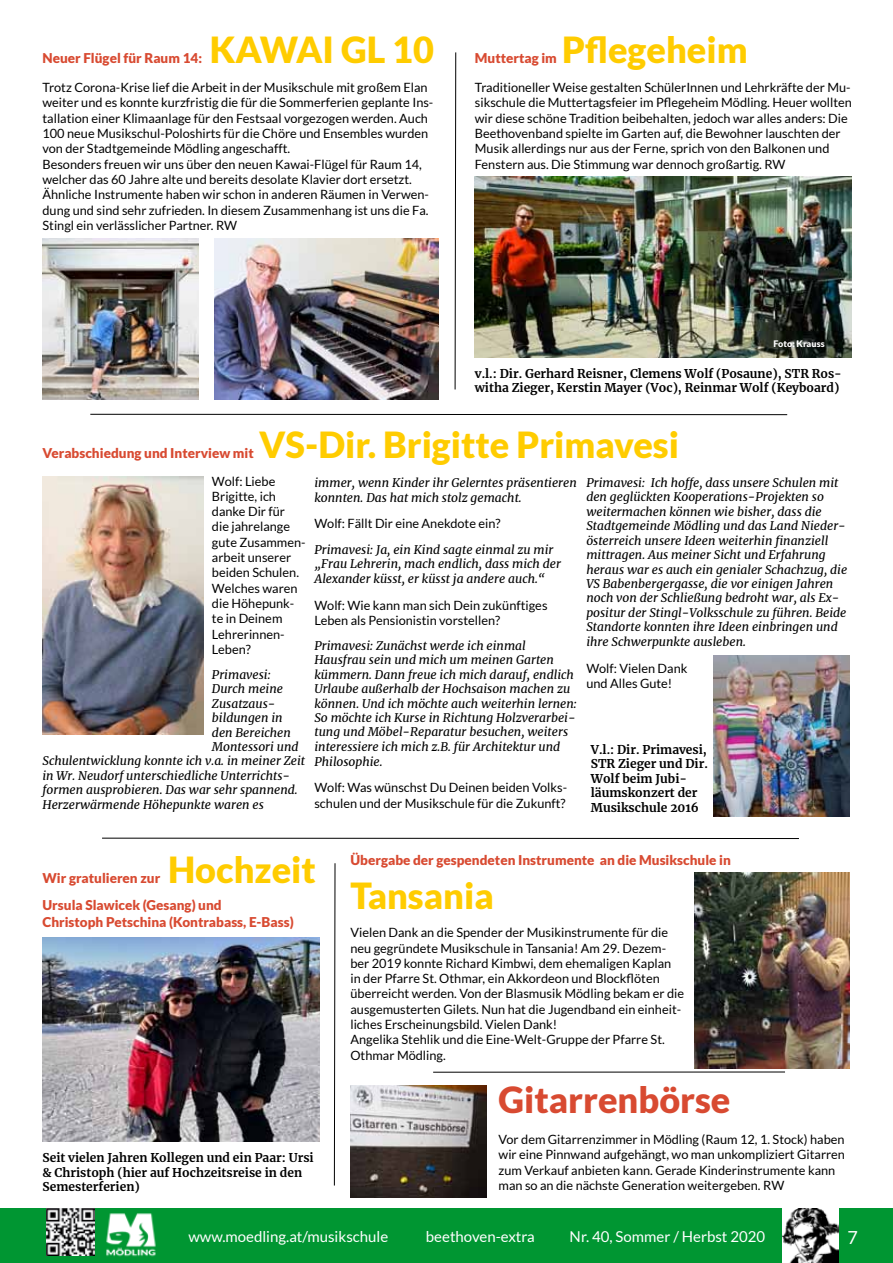
<style>
.page{position:relative;width:893px;height:1263px;background:#fff}
.page>*{position:absolute;margin:0;border:0;box-sizing:border-box;transform-origin:0 0}
.t1{font:900 36px "Lato";color:#fc0}
.t2{font:900 36px "Lato";color:#d84a31}
.t3{font:18px "Lato";color:#fff}
.t4{font:15px "Lato";color:#fff}
.t5{font:900 13.5px/16.2px "Lato";color:#d84a31}
.t6{font:12.75px/15.3px "Lato";color:#000}
.t7{font:italic 12px/14.5px "Merriweather";color:#000}
.t8{font:700 12px/14.4px "Merriweather";color:#000}
.t9{font:900 9px "Lato";color:#fff}
</style>
<div class="page">
<div style="left:0;top:1209px;width:893px;height:54px;background:#009632"></div>
<img style="left:782px;top:1209px;width:57px;height:54px">
<img style="left:47px;top:1209px;width:47px;height:47px">
<img style="left:106px;top:1213px;width:50px;height:44px">
<hr style="left:102px;top:838px;width:697px;height:1px;background:#000">
<svg style="left:334px;top:863px;width:2px;height:323px"></svg>
<img style="left:694px;top:872px;width:156px;height:196px">
<img style="left:43px;top:937px;width:277px;height:205px">
<svg style="left:454px;top:52px;width:2px;height:338px"></svg>
<img style="left:350px;top:1086px;width:137px;height:111px">
<hr style="left:433px;top:1071px;width:352px;height:1px;background:#000">
<hr style="left:90px;top:414px;width:697px;height:1px;background:#000">
<img style="left:214px;top:238px;width:225px;height:162px">
<img style="left:43px;top:238px;width:155px;height:162px">
<img style="left:475px;top:177px;width:377px;height:180px">
<img style="left:43px;top:477px;width:160px;height:257px">
<img style="left:713px;top:655px;width:137px;height:161px">
<h1 class="t1" style="left:210px;top:29px;width:226px">KAWAI GL 10</h1>
<p class="t6" style="left:43px;top:80px;width:392px">Trotz Corona-Krise lief die Arbeit in der Musikschule mit großem Elan weiter und es konnte kurzfristig die für die Sommerferien geplante Ins&shy;tallation einer Klimaanlage für den Festsaal vorgezogen werden. Auch 100 neue Musikschul-Poloshirts für die Chöre und Ensembles wurden von der Stadtgemeinde Mödling angeschafft.<br>Besonders freuen wir uns über den neuen Kawai-Flügel für Raum 14, welcher das 60 Jahre alte und bereits desolate Klavier dort ersetzt.<br>Ähnliche Instrumente haben wir schon in anderen Räumen in Verwen&shy;dung und sind sehr zufrieden. In diesem Zusammenhang ist uns die Fa.<br>Stingl ein verlässlicher Partner. RW</p>
<p class="t5" style="left:43px;top:50px;width:161px">Neuer Flügel für Raum 14:</p>
<h1 class="t1" style="left:562px;top:29px;width:187px">Pflegeheim</h1>
<p class="t6" style="left:475px;top:80px;width:379px">Traditioneller Weise gestalten SchülerInnen und Lehrkräfte der Mu&shy;sikschule die Muttertagsfeier im Pflegeheim Mödling. Heuer wollten wir diese schöne Tradition beibehalten, jedoch war alles anders: Die Beethovenband spielte im Garten auf, die Bewohner lauschten der Musik allerdings nur aus der Ferne, sprich von den Balkonen und Fenstern aus. Die Stimmung war dennoch großartig. RW</p>
<p class="t5" style="left:475px;top:50px;width:84px">Muttertag im</p>
<p class="t9" style="left:774px;top:338px;width:53px">Foto: Krauss</p>
<p class="t8" style="left:475px;top:366px;width:368px">v.l.: Dir. Gerhard Reisner, Clemens Wolf (Posaune), STR Ros&shy;witha Zieger, Kerstin Mayer (Voc), Reinmar Wolf (Keyboard)</p>
<h1 class="t1" style="left:259px;top:424px;width:421px">VS-Dir. Brigitte Primavesi</h1>
<p class="t5" style="left:43px;top:445px;width:213px">Verabschiedung und Interview mit</p>
<p class="t6" style="left:212px;top:473px;width:95px">Wolf: Liebe<br>Brigitte, ich danke Dir für<br>die jahrelange gute Zusammen&shy;arbeit unserer beiden Schulen.<br>Welches waren die Höhepunk&shy;te in Deinem<br>Lehrerinnen-<br>Leben?</p>
<p class="t7" style="left:212px;top:667px;width:60px">Primavesi:</p>
<p class="t7" style="left:212px;top:681px;width:73px">Durch meine</p>
<p class="t7" style="left:212px;top:696px;width:65px">Zusatzaus-</p>
<p class="t7" style="left:212px;top:710px;width:72px">bildungen in</p>
<p class="t7" style="left:212px;top:725px;width:80px">den Bereichen</p>
<p class="t7" style="left:212px;top:739px;width:88px">Montessori und</p>
<p class="t7" style="left:43px;top:753px;width:264px">Schulentwicklung konnte ich v.a. in meiner Zeit</p>
<p class="t7" style="left:43px;top:768px;width:249px">in Wr. Neudorf unterschiedliche Unterrichts-</p>
<p class="t7" style="left:43px;top:782px;width:257px">formen ausprobieren. Das war sehr spannend.</p>
<p class="t7" style="left:43px;top:797px;width:223px">Herzerwärmende Höhepunkte waren es</p>
<p class="t7" style="left:314px;top:475px;width:264px;line-height:15.3px">immer, wenn Kinder ihr Gelerntes präsentieren konnten. Das hat mich stolz gemacht.</p>
<p class="t6" style="left:314px;top:516px;width:188px">Wolf: Fällt Dir eine Anekdote ein?</p>
<p class="t7" style="left:314px;top:542px;width:248px">Primavesi: Ja, ein Kind sagte einmal zu mir „Frau Lehrerin, mach endlich, dass mich der<br>Alexander küsst, er küsst ja andere auch.“</p>
<p class="t6" style="left:314px;top:597px;width:235px">Wolf: Wie kann man sich Dein zukünftiges<br>Leben als Pensionistin vorstellen?</p>
<p class="t7" style="left:314px;top:638px;width:264px">Primavesi: Zunächst werde ich einmal Hausfrau sein und mich um meinen Garten kümmern. Dann freue ich mich darauf, endlich Urlaube außerhalb der Hochsaison machen zu können. Und ich möchte auch weiterhin lernen:<br>So möchte ich Kurse in Richtung Holzverarbei&shy;tung und Möbel-Reparatur besuchen, weiters interessiere ich mich z.B. für Architektur und Philosophie.</p>
<p class="t6" style="left:314px;top:780px;width:254px">Wolf: Was wünschst Du Deinen beiden Volks&shy;schulen und der Musikschule für die Zukunft?</p>
<p class="t7" style="left:586px;top:475px;width:262px">Primavesi: Ich hoffe, dass unsere Schulen mit den geglückten Kooperations-Projekten so weitermachen können wie bisher, dass die Stadtgemeinde Mödling und das Land Nieder&shy;österreich unsere Ideen weiterhin finanziell mittragen. Aus meiner Sicht und Erfahrung heraus war es auch ein genialer Schachzug, die VS Babenbergergasse, die vor einigen Jahren noch von der Schließung bedroht war, als Ex&shy;positur der Stingl-Volksschule zu führen. Beide Standorte konnten ihre Ideen einbringen und ihre Schwerpunkte ausleben.</p>
<p class="t6" style="left:586px;top:660px;width:103px">Wolf: Vielen Dank und Alles Gute!</p>
<p class="t8" style="left:591px;top:742px;width:119px">V.l.: Dir. Primavesi,<br>STR Zieger und Dir.<br>Wolf beim Jubi&shy;läumskonzert der<br>Musikschule 2016</p>
<h1 class="t1" style="left:168px;top:849px;width:149px">Hochzeit</h1>
<p class="t5" style="left:43px;top:897px;width:253px">Ursula Slawicek (Gesang) und<br>Christoph Petschina (Kontrabass, E-Bass)</p>
<p class="t5" style="left:43px;top:870px;width:119px">Wir gratulieren zur</p>
<p class="t8" style="left:43px;top:1150px;width:273px">Seit vielen Jahren Kollegen und ein Paar: Ursi &amp; Christoph (hier auf Hochzeitsreise in den<br>Semesterferien)</p>
<p class="t5" style="left:350px;top:852px;width:382px">Übergabe der gespendeten Instrumente an die Musikschule in</p>
<h1 class="t1" style="left:350px;top:874px;width:145px">Tansania</h1>
<p class="t6" style="left:350px;top:925px;width:335px">Vielen Dank an die Spender der Musikinstrumente für die neu gegründete Musikschule in Tansania! Am 29. Dezem&shy;ber 2019 konnte Richard Kimbwi, dem ehemaligen Kaplan in der Pfarre St. Othmar, ein Akkordeon und Blockflöten überreicht werden. Von der Blasmusik Mödling bekam er die ausgemusterten Gilets. Nun hat die Jugendband ein einheit&shy;liches Erscheinungsbild. Vielen Dank!<br>Angelika Stehlik und die Eine-Welt-Gruppe der Pfarre St.<br>Othmar Mödling.</p>
<h1 class="t2" style="left:499px;top:1079px;width:233px">Gitarrenbörse</h1>
<p class="t6" style="left:499px;top:1131px;width:348px">Vor dem Gitarrenzimmer in Mödling (Raum 12, 1. Stock) haben wir eine Pinnwand aufgehängt, wo man unkompliziert Gitarren zum Verkauf anbieten kann. Gerade Kinderinstrumente kann man so an die nächste Generation weitergeben. RW</p>
<p class="t4" style="left:188px;top:1228px;width:201px">www.moedling.at/musikschule</p>
<p class="t4" style="left:426px;top:1228px;width:111px">beethoven-extra</p>
<p class="t4" style="left:570px;top:1228px;width:197px">Nr. 40, Sommer / Herbst 2020</p>
<h2 class="t3" style="left:848px;top:1227px;width:12px">7</h2>
</div>
